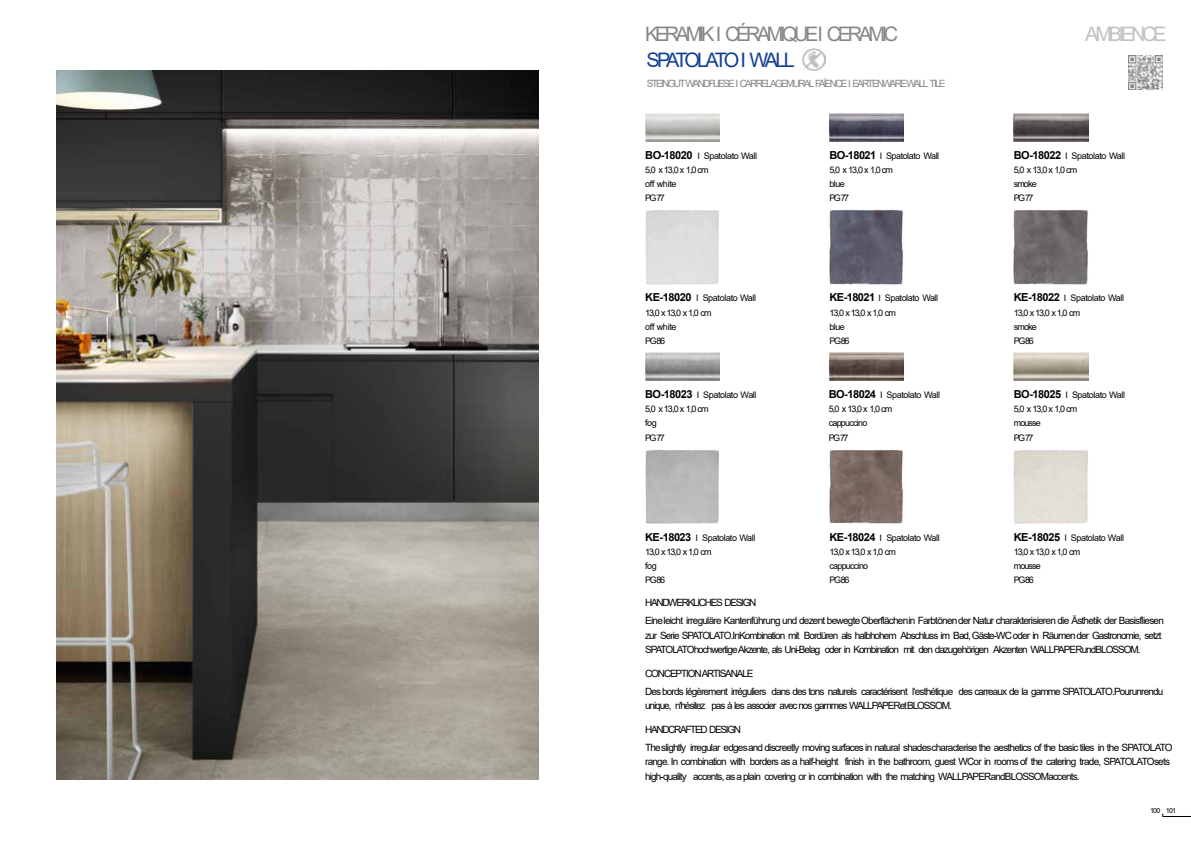
<style>
.page{position:relative;width:1191px;height:842px;background:#fff}
.page>*{position:absolute;margin:0;border:0;box-sizing:border-box;transform-origin:0 0}
.t1{font:20px "Arial";letter-spacing:-.175em;color:#878786}
.t2{font:20px "Arial";letter-spacing:-.155em;color:#134094}
.t3{font:20px "Arial";letter-spacing:-.165em;color:#c3c2c2}
.t4{font:10px/18px "Arial";letter-spacing:-.085em;color:#000}
.t5{font:10px "Arial";letter-spacing:-.105em;color:#000}
.t6{font:10px "Arial";letter-spacing:-.17em;color:#878786}
.t7{font:9px/14.2px "Arial";letter-spacing:-.05em;color:#000}
.t8{font:9px/14.2px "Arial";letter-spacing:-.085em;color:#000}
.t9{font:7px "Arial";letter-spacing:-.105em;color:#000}
.s1{font-weight:700;font-size:11px}
</style>
<div class="page">
<img style="left:1128px;top:55px;width:34px;height:34px">
<img style="left:645px;top:210px;width:74px;height:74px">
<img style="left:829px;top:210px;width:75px;height:74px">
<img style="left:1013px;top:210px;width:75px;height:74px">
<img style="left:645px;top:113px;width:74px;height:29px">
<img style="left:829px;top:113px;width:75px;height:29px">
<img style="left:1013px;top:113px;width:75px;height:29px">
<img style="left:645px;top:449px;width:74px;height:74px">
<img style="left:829px;top:449px;width:75px;height:74px">
<img style="left:1013px;top:449px;width:75px;height:74px">
<img style="left:645px;top:352px;width:74px;height:29px">
<img style="left:829px;top:352px;width:75px;height:29px">
<img style="left:1013px;top:352px;width:75px;height:29px">
<svg style="left:1162px;top:814px;width:29px;height:3px"></svg>
<img style="left:57px;top:71px;width:482px;height:709px">
<img style="left:802px;top:48px;width:23px;height:23px">
<h1 class="t1" style="left:645px;top:27px;width:254px">KERAMIK I CÉRAMIQUEI CERAMIC</h1>
<h1 class="t3" style="left:1085px;top:27px;width:83px">AMBIENCE</h1>
<h1 class="t2" style="left:646px;top:53px;width:150px">SPATOLATO I WALL</h1>
<p class="t6" style="left:647px;top:80px;width:300px">STEINGUT WANDFLIESE I CARRELAGEMURAL FAÏENCE I EARTENWAREWALL TILE</p>
<p class="t7" style="left:645px;top:149px;width:114px"><span class="s1">BO-18020</span> I Spatolato Wall<br>5,0 x 13,0 x 1,0 cm<br>off white<br>PG 77</p>
<p class="t7" style="left:829px;top:149px;width:111px"><span class="s1">BO-18021</span> I Spatolato Wall<br>5,0 x 13,0 x 1,0 cm<br>blue<br>PG 77</p>
<p class="t7" style="left:1013px;top:149px;width:113px"><span class="s1">BO-18022</span> I Spatolato Wall<br>5,0 x 13,0 x 1,0 cm<br>smoke<br>PG 77</p>
<p class="t7" style="left:645px;top:292px;width:113px"><span class="s1">KE-18020</span> I Spatolato Wall<br>13,0 x 13,0 x 1,0 cm<br>off white<br>PG86</p>
<p class="t7" style="left:829px;top:292px;width:110px"><span class="s1">KE-18021</span> I Spatolato Wall<br>13,0 x 13,0 x 1,0 cm<br>blue<br>PG86</p>
<p class="t7" style="left:1013px;top:292px;width:112px"><span class="s1">KE-18022</span> I Spatolato Wall<br>13,0 x 13,0 x 1,0 cm<br>smoke<br>PG86</p>
<p class="t7" style="left:645px;top:389px;width:113px"><span class="s1">BO-18023</span> I Spatolato Wall<br>5,0 x 13,0 x 1,0 cm<br>fog<br>PG 77</p>
<p class="t8" style="left:828px;top:389px;width:113px"><span class="s1">BO-18024</span> I Spatolato Wall<br>5,0 x 13,0 x 1,0 cm<br>cappuccino<br>PG 77</p>
<p class="t7" style="left:1013px;top:389px;width:113px"><span class="s1">BO-18025</span> I Spatolato Wall<br>5,0 x 13,0 x 1,0 cm<br>mousse<br>PG 77</p>
<p class="t7" style="left:645px;top:531px;width:112px"><span class="s1">KE-18023</span> I Spatolato Wall<br>13,0 x 13,0 x 1,0 cm<br>fog<br>PG86</p>
<p class="t8" style="left:829px;top:531px;width:112px"><span class="s1">KE-18024</span> I Spatolato Wall<br>13,0 x 13,0 x 1,0 cm<br>cappuccino<br>PG86</p>
<p class="t7" style="left:1013px;top:531px;width:112px"><span class="s1">KE-18025</span> I Spatolato Wall<br>13,0 x 13,0 x 1,0 cm<br>mousse<br>PG86</p>
<p class="t4" style="left:645px;top:595px;width:520px">HANDWERKLICHES DESIGN<br>Eineleicht irreguläre Kantenführung und dezent bewegte Oberflächenin Farbtönen der Natur charakterisieren die Ästhetik der Basisfliesen</p>
<p class="t4" style="left:645px;top:629px;width:518px;line-height:14.2px">zur Serie SPATOLATO.InKombination mit Bordüren als halbhohem Abschluss im Bad, Gäste-WC oder in Räumen der Gastronomie, setzt<br>SPATOLATOhochwertigeAkzente, als Uni-Belag oder in Kombination mit den dazugehörigen Akzenten WALLPAPERundBLOSSOM.</p>
<p class="t4" style="left:645px;top:665px;width:520px">CONCEPTIONARTISANALE<br>Des bords légèrement irréguliers dans des tons naturels caractérisent l‘esthétique des carreaux de la gamme SPATOLATO.Pourunrendu</p>
<p class="t5" style="left:645px;top:702px;width:308px">unique, n'hésitez pas à les associer avec nos gammes WALLPAPERetBLOSSOM.</p>
<p class="t4" style="left:645px;top:722px;width:529px">HANDCRAFTED DESIGN<br>Theslightly irregular edgesand discreetly moving surfaces in natural shadescharacterise the aesthetics of the basic tiles in the SPATOLATO</p>
<p class="t4" style="left:645px;top:756px;width:526px;line-height:14.2px">range. In combination with borders as a half-height finish in the bathroom, guest WCor in rooms of the catering trade, SPATOLATOsets high-quality accents, as a plain covering or in combination with the matching WALLPAPERandBLOSSOMaccents.</p>
<p class="t9" style="left:1150px;top:808px;width:27px">100 101</p>
</div>
